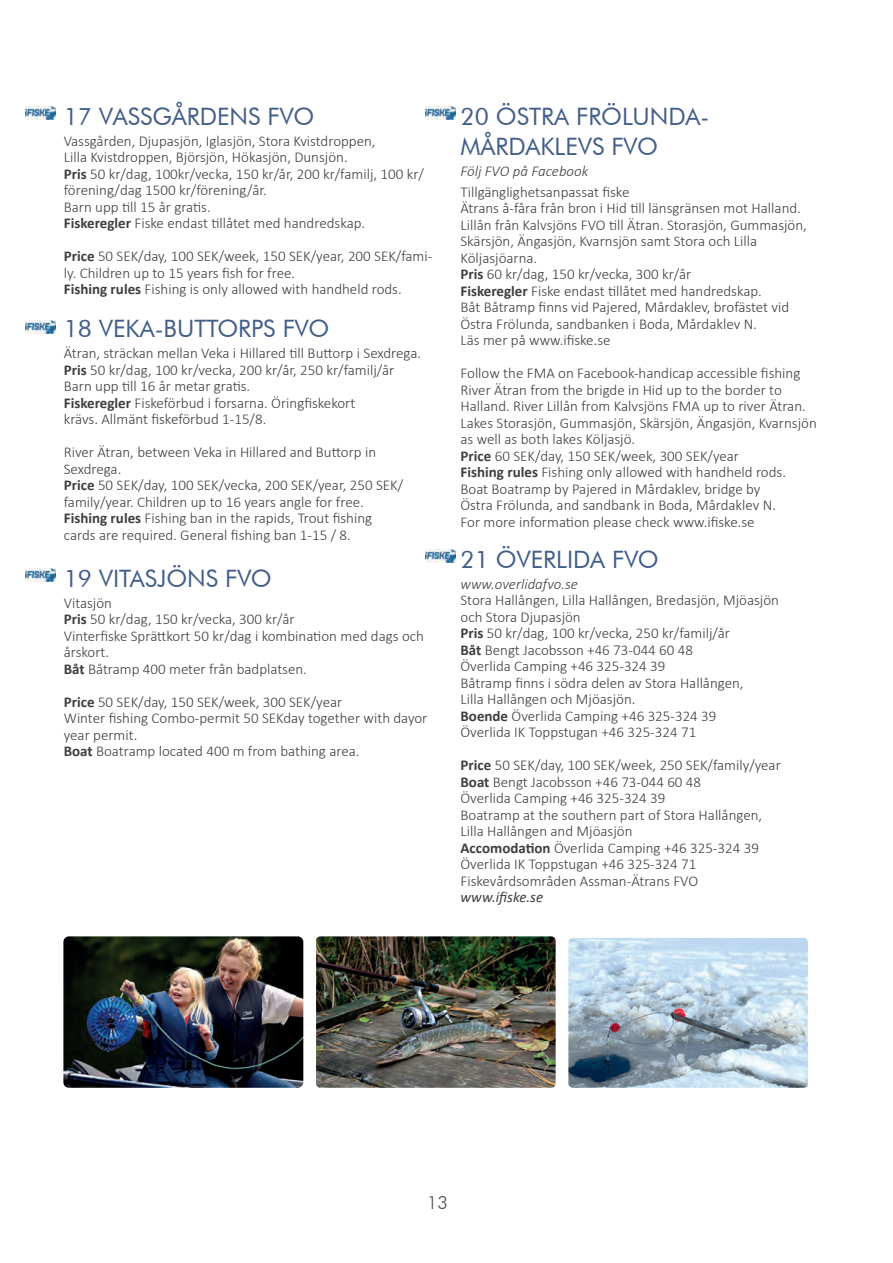
<style>
.page{position:relative;width:893px;height:1263px;background:#fff}
.page>*{position:absolute;margin:0;border:0;box-sizing:border-box;transform-origin:0 0}
.t1{font:24px/30px "Futura BT";color:#435e89}
.t2{font:300 18px "Futura BT";color:#4b4c4d}
.t3{font:300 15px/16.5px "Calibri";color:#3e3e3f}
.t4{font:italic 300 15px "Calibri";color:#3e3e3f}
.t5{font:italic 15px "Calibri";color:#3e3e3f}
.s1{font-weight:700}
</style>
<div class="page">
<img style="left:63px;top:936px;width:240px;height:152px">
<img style="left:26px;top:106px;width:29px;height:13px">
<img style="left:26px;top:321px;width:29px;height:13px">
<img style="left:26px;top:568px;width:29px;height:13px">
<img style="left:425px;top:106px;width:30px;height:13px">
<img style="left:425px;top:550px;width:30px;height:12px">
<img style="left:316px;top:936px;width:240px;height:152px">
<img style="left:568px;top:938px;width:240px;height:150px">
<p class="t1" style="left:64px;top:101px;width:252px">17 VASSGÅRDENS FVO</p>
<p class="t3" style="left:64px;top:132px;width:313px">Vassgården, Djupasjön, Iglasjön, Stora Kvistdroppen,</p>
<p class="t3" style="left:64px;top:149px;width:285px">Lilla Kvistdroppen, Björsjön, Hökasjön, Dunsjön.</p>
<p class="t3" style="left:64px;top:165px;width:362px"><span class="s1">Pris</span> 50 kr/dag, 100kr/vecka, 150 kr/år, 200 kr/familj, 100 kr/ förening/dag 1500 kr/förening/år.</p>
<p class="t3" style="left:64px;top:198px;width:148px">Barn upp till 15 år gratis.</p>
<p class="t3" style="left:64px;top:215px;width:303px"><span class="s1">Fiskeregler</span> Fiske endast tillåtet med handredskap.</p>
<p class="t3" style="left:64px;top:248px;width:370px"><span class="s1">Price</span> 50 SEK/day, 100 SEK/week, 150 SEK/year, 200 SEK/fami&shy;ly. Children up to 15 years fish for free.</p>
<p class="t3" style="left:64px;top:281px;width:339px"><span class="s1">Fishing rules</span> Fishing is only allowed with handheld rods.</p>
<p class="t1" style="left:64px;top:313px;width:267px">18 VEKA-BUTTORPS FVO</p>
<p class="t3" style="left:64px;top:345px;width:359px">Ätran, sträckan mellan Veka i Hillared till Buttorp i Sexdrega.</p>
<p class="t3" style="left:64px;top:361px;width:332px"><span class="s1">Pris</span> 50 kr/dag, 100 kr/vecka, 200 kr/år, 250 kr/familj/år</p>
<p class="t3" style="left:64px;top:378px;width:188px">Barn upp till 16 år metar gratis.</p>
<p class="t3" style="left:64px;top:394px;width:293px"><span class="s1">Fiskeregler</span> Fiskeförbud i forsarna. Öringfiskekort</p>
<p class="t3" style="left:64px;top:411px;width:204px">krävs. Allmänt fiskeförbud 1-15/8.</p>
<p class="t3" style="left:64px;top:444px;width:314px">River Ätran, between Veka in Hillared and Buttorp in<br>Sexdrega.</p>
<p class="t3" style="left:64px;top:477px;width:341px"><span class="s1">Price</span> 50 SEK/day, 100 SEK/vecka, 200 SEK/year, 250 SEK/</p>
<p class="t3" style="left:64px;top:493px;width:302px">family/year. Children up to 16 years angle for free.</p>
<p class="t3" style="left:64px;top:510px;width:310px"><span class="s1">Fishing rules</span> Fishing ban in the rapids, Trout fishing</p>
<p class="t3" style="left:64px;top:526px;width:289px">cards are required. General fishing ban 1-15 / 8.</p>
<p class="t1" style="left:64px;top:563px;width:210px">19 VITASJÖNS FVO</p>
<p class="t3" style="left:64px;top:594px;width:50px">Vitasjön</p>
<p class="t3" style="left:64px;top:611px;width:232px"><span class="s1">Pris</span> 50 kr/dag, 150 kr/vecka, 300 kr/år</p>
<p class="t3" style="left:64px;top:627px;width:362px">Vinterfiske Sprättkort 50 kr/dag i kombination med dags och</p>
<p class="t3" style="left:64px;top:644px;width:47px">årskort.</p>
<p class="t3" style="left:64px;top:660px;width:245px"><span class="s1">Båt</span> Båtramp 400 meter från badplatsen.</p>
<p class="t3" style="left:64px;top:693px;width:280px"><span class="s1">Price</span> 50 SEK/day, 150 SEK/week, 300 SEK/year</p>
<p class="t3" style="left:64px;top:710px;width:365px">Winter fishing Combo-permit 50 SEKday together with dayor</p>
<p class="t3" style="left:64px;top:726px;width:75px">year permit.</p>
<p class="t3" style="left:64px;top:743px;width:297px"><span class="s1">Boat</span> Boatramp located 400 m from bathing area.</p>
<p class="t1" style="left:460px;top:101px;width:250px">20 ÖSTRA FRÖLUNDA-<br>MÅRDAKLEVS FVO</p>
<p class="t4" style="left:460px;top:161px;width:129px">Följ FVO på Facebook</p>
<p class="t3" style="left:460px;top:183px;width:170px">Tillgänglighetsanpassat fiske</p>
<p class="t3" style="left:460px;top:200px;width:342px">Ätrans å-fåra från bron i Hid till länsgränsen mot Halland.</p>
<p class="t3" style="left:460px;top:216px;width:348px">Lillån från Kalvsjöns FVO till Ätran. Storasjön, Gummasjön,</p>
<p class="t3" style="left:460px;top:233px;width:298px">Skärsjön, Ängasjön, Kvarnsjön samt Stora och Lilla</p>
<p class="t3" style="left:460px;top:249px;width:78px">Köljasjöarna.</p>
<p class="t3" style="left:460px;top:266px;width:232px"><span class="s1">Pris</span> 60 kr/dag, 150 kr/vecka, 300 kr/år</p>
<p class="t3" style="left:460px;top:282px;width:303px"><span class="s1">Fiskeregler</span> Fiske endast tillåtet med handredskap.</p>
<p class="t3" style="left:460px;top:299px;width:330px">Båt Båtramp finns vid Pajered, Mårdaklev, brofästet vid</p>
<p class="t3" style="left:460px;top:315px;width:298px">Östra Frölunda, sandbanken i Boda, Mårdaklev N.</p>
<p class="t3" style="left:460px;top:332px;width:152px">Läs mer på www.ifiske.se</p>
<p class="t3" style="left:460px;top:365px;width:341px">Follow the FMA on Facebook-handicap accessible fishing</p>
<p class="t3" style="left:460px;top:381px;width:323px">River Ätran from the brigde in Hid up to the border to</p>
<p class="t3" style="left:460px;top:398px;width:347px">Halland. River Lillån from Kalvsjöns FMA up to river Ätran.</p>
<p class="t3" style="left:460px;top:414px;width:358px">Lakes Storasjön, Gummasjön, Skärsjön, Ängasjön, Kvarnsjön</p>
<p class="t3" style="left:460px;top:431px;width:176px">as well as both lakes Köljasjö.</p>
<p class="t3" style="left:460px;top:447px;width:280px"><span class="s1">Price</span> 60 SEK/day, 150 SEK/week, 300 SEK/year</p>
<p class="t3" style="left:460px;top:464px;width:327px"><span class="s1">Fishing rules</span> Fishing only allowed with handheld rods.</p>
<p class="t3" style="left:460px;top:480px;width:302px">Boat Boatramp by Pajered in Mårdaklev, bridge by</p>
<p class="t3" style="left:460px;top:497px;width:317px">Östra Frölunda, and sandbank in Boda, Mårdaklev N.</p>
<p class="t3" style="left:460px;top:513px;width:296px">For more information please check www.ifiske.se</p>
<p class="t1" style="left:460px;top:544px;width:200px">21 ÖVERLIDA FVO</p>
<p class="t4" style="left:460px;top:575px;width:119px">www.overlidafvo.se</p>
<p class="t3" style="left:460px;top:592px;width:320px">Stora Hallången, Lilla Hallången, Bredasjön, Mjöasjön</p>
<p class="t3" style="left:460px;top:608px;width:122px">och Stora Djupasjön</p>
<p class="t3" style="left:460px;top:625px;width:271px"><span class="s1">Pris</span> 50 kr/dag, 100 kr/vecka, 250 kr/familj/år</p>
<p class="t3" style="left:460px;top:641px;width:234px"><span class="s1">Båt</span> Bengt Jacobsson +46 73-044 60 48</p>
<p class="t3" style="left:460px;top:658px;width:206px">Överlida Camping +46 325-324 39</p>
<p class="t3" style="left:460px;top:674px;width:285px">Båtramp finns i södra delen av Stora Hallången,</p>
<p class="t3" style="left:460px;top:691px;width:176px">Lilla Hallången och Mjöasjön.</p>
<p class="t3" style="left:460px;top:707px;width:257px"><span class="s1">Boende</span> Överlida Camping +46 325-324 39</p>
<p class="t3" style="left:460px;top:724px;width:237px">Överlida IK Toppstugan +46 325-324 71</p>
<p class="t3" style="left:460px;top:757px;width:322px"><span class="s1">Price</span> 50 SEK/day, 100 SEK/week, 250 SEK/family/year</p>
<p class="t3" style="left:460px;top:773px;width:242px"><span class="s1">Boat</span> Bengt Jacobsson +46 73-044 60 48</p>
<p class="t3" style="left:460px;top:790px;width:206px">Överlida Camping +46 325-324 39</p>
<p class="t3" style="left:460px;top:806px;width:303px">Boatramp at the southern part of Stora Hallången,</p>
<p class="t3" style="left:460px;top:823px;width:173px">Lilla Hallången and Mjöasjön</p>
<p class="t3" style="left:460px;top:839px;width:300px"><span class="s1">Accomodation</span> Överlida Camping +46 325-324 39</p>
<p class="t3" style="left:460px;top:856px;width:237px">Överlida IK Toppstugan +46 325-324 71</p>
<p class="t3" style="left:460px;top:872px;width:239px">Fiskevårdsområden Assman-Ätrans FVO</p>
<p class="t5" style="left:460px;top:887px;width:84px">www.ifiske.se</p>
<p class="t2" style="left:427px;top:1191px;width:22px">13</p>
</div>
